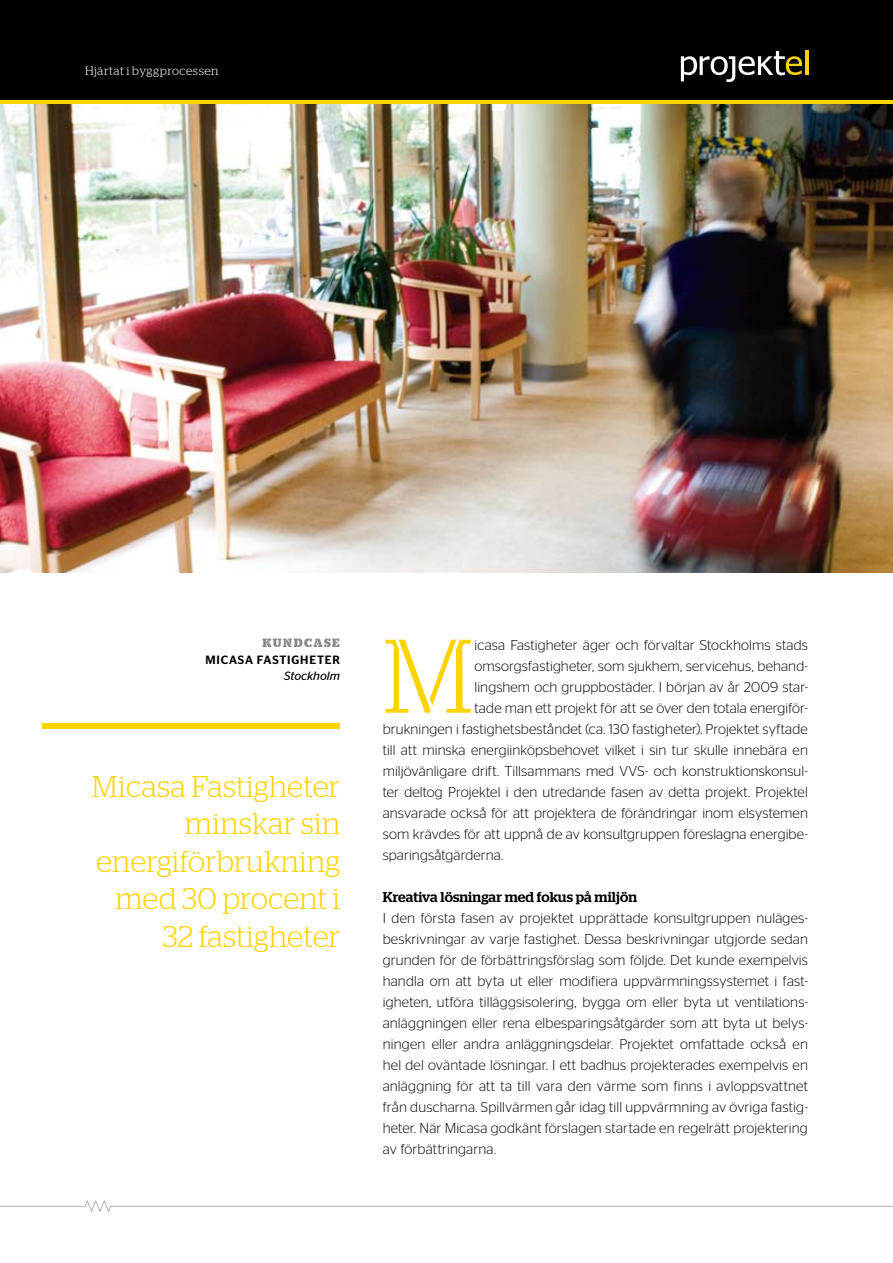
<style>
.page{position:relative;width:893px;height:1263px;background:#fff}
.page>*{position:absolute;margin:0;border:0;box-sizing:border-box;transform-origin:0 0}
.t1{font:300 104.25px "Stag Stencil";color:#ffd300}
.t2{font:300 30px/37.5px "Stag";letter-spacing:.01em;color:#ffd300;text-align:right}
.t3{font:300 14.25px/21px "Stag Sans";letter-spacing:.01em;color:#000;text-align:justify}
.t4{font:500 14.25px "Stag";letter-spacing:.01em;color:#000}
.t5{font:300 12px "Stag";letter-spacing:.045em;color:#fff}
.t6{font:500 12px "Stag Sans";letter-spacing:.07em;color:#000}
.t7{font:italic 12px "Stag Sans";color:#000}
.t8{font:700 12px "Stag Stencil";letter-spacing:.12em;color:#87888a}
</style>
<div class="page">
<div style="left:0;top:0;width:893px;height:100px;background:#000"></div>
<svg style="left:681px;top:51px;width:121px;height:31px"></svg>
<hr style="left:805px;top:51px;width:3px;height:24px;background:#ffd300">
<svg style="left:0;top:1200px;width:893px;height:12px"></svg>
<hr style="left:0;top:100px;width:893px;height:4px;background:#ffd300">
<div style="left:43px;top:724px;width:297px;height:5px;background:#ffd300"></div>
<img style="left:0;top:104px;width:893px;height:468px">
<p class="t5" style="left:85px;top:64px;width:135px">Hjärtat i byggprocessen</p>
<p class="t8" style="left:263px;top:636px;width:79px">KUNDCASE</p>
<p class="t6" style="left:205px;top:653px;width:136px">MICASA FASTIGHETER</p>
<p class="t7" style="left:284px;top:669px;width:58px">Stockholm</p>
<h2 class="t2" style="left:92px;top:767px;width:250px">Micasa Fastigheter minskar sin energiförbrukning med 30 procent i<br>32 fastigheter</h2>
<h1 class="t1" style="left:383px;top:617px;width:92px">M</h1>
<p class="t3" style="left:475px;top:634px;width:335px">icasa Fastigheter äger och förvaltar Stockholms stads</p>
<p class="t3" style="left:475px;top:655px;width:335px">omsorgsfastigheter, som sjukhem, servicehus, behand-</p>
<p class="t3" style="left:475px;top:676px;width:335px">lingshem och gruppbostäder. I början av år 2009 star-</p>
<p class="t3" style="left:475px;top:697px;width:335px">tade man ett projekt för att se över den totala energiför-</p>
<p class="t3" style="left:383px;top:718px;width:427px">brukningen i fastighetsbeståndet (ca. 130 fastigheter). Projektet syftade</p>
<p class="t3" style="left:383px;top:739px;width:427px">till att minska energiinköpsbehovet vilket i sin tur skulle innebära en</p>
<p class="t3" style="left:383px;top:760px;width:427px">miljövänligare drift. Tillsammans med VVS- och konstruktionskonsul-</p>
<p class="t3" style="left:383px;top:781px;width:427px">ter deltog Projektel i den utredande fasen av detta projekt. Projektel</p>
<p class="t3" style="left:383px;top:802px;width:427px">ansvarade också för att projektera de förändringar inom elsystemen</p>
<p class="t3" style="left:383px;top:823px;width:427px">som krävdes för att uppnå de av konsultgruppen föreslagna energibe-</p>
<p class="t3" style="left:383px;top:844px;width:122px">sparingsåtgärderna.</p>
<p class="t4" style="left:383px;top:888px;width:256px">Kreativa lösningar med fokus på miljön</p>
<p class="t3" style="left:383px;top:907px;width:427px">I den första fasen av projektet upprättade konsultgruppen nuläges&shy;beskrivningar av varje fastighet. Dessa beskrivningar utgjorde sedan grunden för de förbättringsförslag som följde. Det kunde exempelvis handla om att byta ut eller modifiera uppvärmningssystemet i fast&shy;igheten, utföra tilläggsisolering, bygga om eller byta ut ventilations&shy;anläggningen eller rena elbesparingsåtgärder som att byta ut belys&shy;ningen eller andra anläggningsdelar. Projektet omfattade också en hel del oväntade lösningar. I ett badhus projekterades exempelvis en anläggning för att ta till vara den värme som finns i avloppsvattnet från duscharna. Spillvärmen går idag till uppvärmning av övriga fastig&shy;heter. När Micasa godkänt förslagen startade en regelrätt projektering av förbättringarna.</p>
</div>
